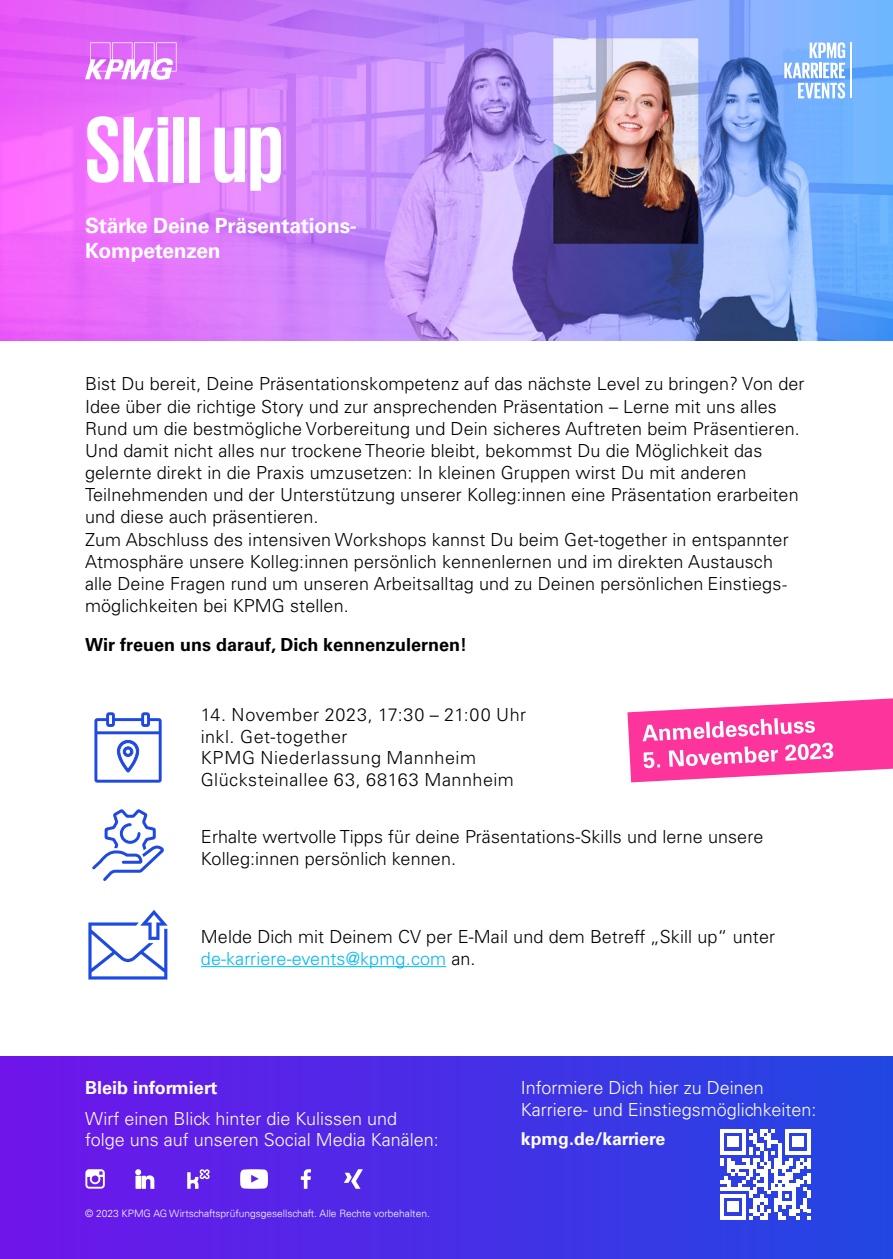
<style>
.page{position:relative;width:893px;height:1259px;background:#fff}
.page>*{position:absolute;margin:0;border:0;box-sizing:border-box;transform-origin:0 0}
.Heading{font:700 96px "KPMG";color:#fff}
.SubHeading{font:700 21px/25.2px "Univers 65";letter-spacing:-.01em;color:#fff}
.Body_copy{font:300 18px/22.2px "Univers LT Std";letter-spacing:.005em;color:#000}
.Chart_copy{font:300 18px/21.6px "Univers LT Std";color:#fff}
.Body_copy-2{font:300 18px "Univers LT Std";letter-spacing:.03em;color:#000}
.Body_copy-3{font:300 18px "Univers LT Std";letter-spacing:.025em;color:#000}
.Body_copy-4{font:700 18px "Univers LT Std";color:#000}
.Chart_copy-2{font:700 18px "Univers 65";color:#fff}
.t1{font:700 17.7px "Universfor KPMG";color:#fff}
.Body_copy-5{font:300 10.2px "Univers 45";color:#fff}
.s1{color:#00b8f5}
</style>
<div class="page">
<img style="left:0;top:0;width:893px;height:340px">
<div style="left:0;top:1056px;width:893px;height:203px;background:linear-gradient(to right,#7015ea,#2147e2)"></div>
<svg style="left:85px;top:42px;width:92px;height:38px"></svg>
<svg style="left:135px;top:1169px;width:19px;height:19px"></svg>
<svg style="left:85px;top:1169px;width:20px;height:19px"></svg>
<svg style="left:187px;top:1169px;width:23px;height:19px"></svg>
<svg style="left:240px;top:1169px;width:28px;height:19px"></svg>
<svg style="left:301px;top:1169px;width:10px;height:19px"></svg>
<svg style="left:344px;top:1169px;width:19px;height:19px"></svg>
<svg style="left:720px;top:1129px;width:91px;height:90px"></svg>
<svg style="left:784px;top:42px;width:61px;height:57px"></svg>
<hr style="left:851px;top:42px;width:1px;height:56px;background:#fff">
<svg style="left:94px;top:712px;width:68px;height:70px"></svg>
<hr style="left:201px;top:966px;width:245px;height:1px;background:#00b8f5">
<svg style="left:88px;top:910px;width:80px;height:69px"></svg>
<svg style="left:92px;top:809px;width:72px;height:72px"></svg>
<svg style="left:627px;top:698px;width:266px;height:84px"></svg>
<p class="Heading" style="left:85px;top:101px;width:200px">Skill up</p>
<p class="SubHeading" style="left:85px;top:213px;width:273px">Stärke Deine Präsentations-<br>Kompetenzen</p>
<p class="Body_copy" style="left:85px;top:373px;width:721px">Bist Du bereit, Deine Präsentationskompetenz auf das nächste Level zu bringen? Von der Idee über die richtige Story und zur ansprechenden Präsentation – Lerne mit uns alles Rund um die bestmögliche Vorbereitung und Dein sicheres Auftreten beim Präsentieren.<br>Und damit nicht alles nur trockene Theorie bleibt, bekommst Du die Möglichkeit das gelernte direkt in die Praxis umzusetzen: In kleinen Gruppen wirst Du mit anderen Teilnehmenden und der Unterstützung unserer Kolleg:innen eine Präsentation erarbeiten und diese auch präsentieren.<br>Zum Abschluss des intensiven Workshops kannst Du beim Get-together in entspannter Atmosphäre unsere Kolleg:innen persönlich kennenlernen und im direkten Austausch alle Deine Fragen rund um unseren Arbeitsalltag und zu Deinen persönlichen Einstiegs&shy;möglichkeiten bei KPMG stellen.</p>
<p class="Body_copy-4" style="left:85px;top:634px;width:384px">Wir freuen uns darauf, Dich kennenzulernen!</p>
<p class="Body_copy-2" style="left:201px;top:704px;width:327px">14. November 2023, 17:30 – 21:00 Uhr</p>
<p class="Body_copy-3" style="left:201px;top:725px;width:148px">inkl. Get-together</p>
<p class="Body_copy-2" style="left:201px;top:747px;width:277px">KPMG Niederlassung Mannheim</p>
<p class="Body_copy-3" style="left:201px;top:768px;width:315px">Glücksteinallee 63, 68163 Mannheim</p>
<p class="Body_copy" style="left:201px;top:826px;width:564px">Erhalte wertvolle Tipps für deine Präsentations-Skills und lerne unsere<br>Kolleg:innen persönlich kennen.</p>
<p class="Body_copy" style="left:201px;top:926px;width:576px">Melde Dich mit Deinem CV per E-Mail und dem Betreff „Skill up“ unter <span class="s1">de-karriere-events@kpmg.com</span> an.</p>
<p class="Chart_copy-2" style="left:85px;top:1077px;width:134px">Bleib informiert</p>
<p class="Chart_copy" style="left:85px;top:1107px;width:355px">Wirf einen Blick hinter die Kulissen und folge uns auf unseren Social Media Kanälen:</p>
<p class="Body_copy-5" style="left:85px;top:1206px;width:346px">© 2023 KPMG AG Wirtschaftsprüfungsgesellschaft. Alle Rechte vorbehalten.</p>
<p class="Chart_copy" style="left:521px;top:1076px;width:297px">Informiere Dich hier zu Deinen<br>Karriere- und Einstiegsmöglichkeiten:</p>
<p class="t1" style="left:521px;top:1128px;width:146px">kpmg.de/karriere</p>
</div>
